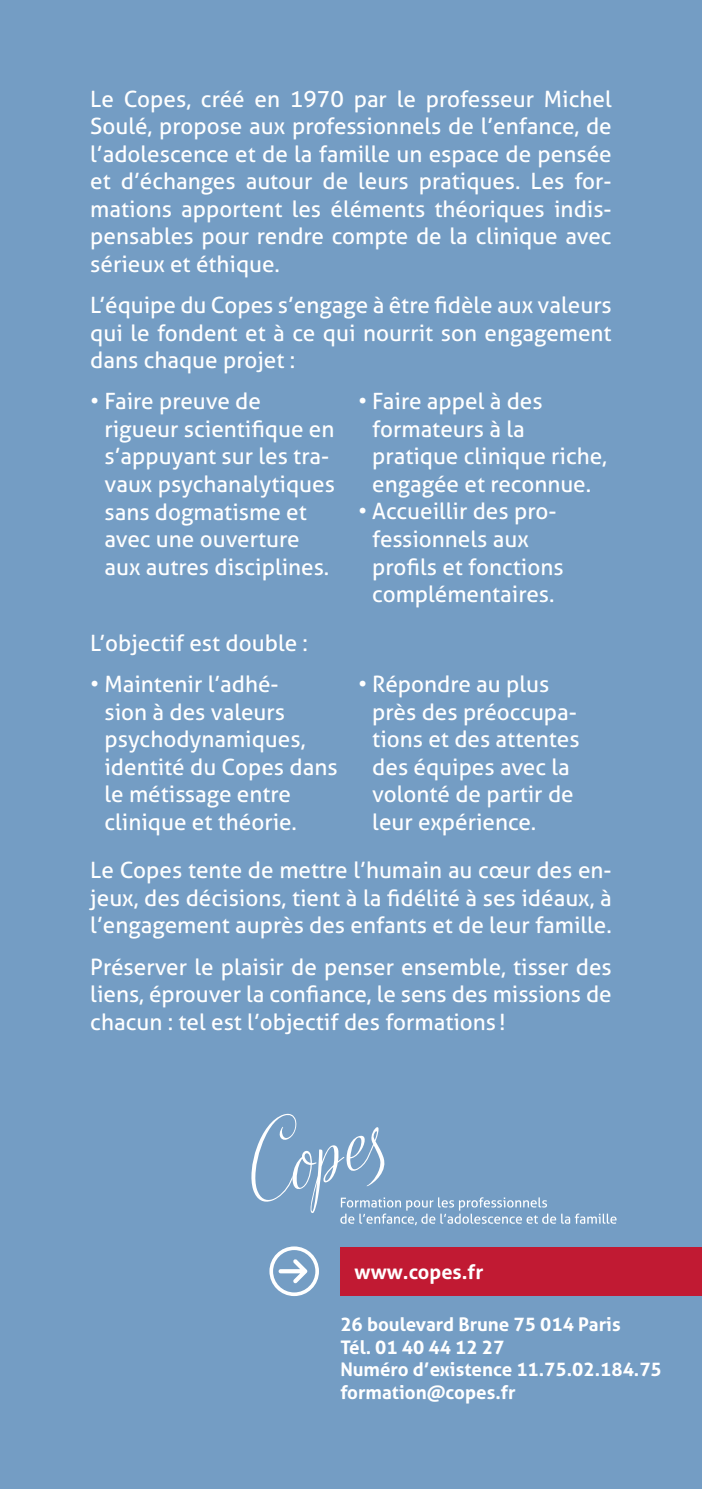
<style>
.page{position:relative;width:702px;height:1489px;background:#fff}
.page>*{position:absolute;margin:0;border:0;box-sizing:border-box;transform-origin:0 0}
.t1{font:22.5px/27.5px "Aller";color:#fff}
.t2{font:700 20px "Aller";color:#fff}
.t3{font:700 18.75px/22.5px "Aller";color:#fff}
</style>
<div class="page">
<div style="left:0;top:0;width:702px;height:1488px;background:#749dc4"></div>
<svg style="left:251px;top:1113px;width:365px;height:112px"></svg>
<div style="left:340px;top:1246px;width:362px;height:49px;background:#c11a33"></div>
<svg style="left:269px;top:1246px;width:50px;height:49px"></svg>
<p class="t1" style="left:90px;top:85px;width:523px;text-align:justify">Le Copes, créé en 1970 par le professeur Michel Soulé, propose aux professionnels de l’enfance, de l’adolescence et de la famille un espace de pensée et d’échanges autour de leurs pratiques. Les for&shy;mations apportent les éléments théoriques indis&shy;pensables pour rendre compte de la clinique avec sérieux et éthique.</p>
<p class="t1" style="left:90px;top:291px;width:523px;text-align:justify">L’équipe du Copes s’engage à être fidèle aux valeurs qui le fondent et à ce qui nourrit son engagement dans chaque projet :</p>
<p class="t1" style="left:104px;top:387px;width:232px;text-indent:-14px">• Faire preuve de rigueur scientifique en s’appuyant sur les tra&shy;vaux psychanalytiques sans dogmatisme et avec une ouverture aux autres disciplines.</p>
<p class="t1" style="left:372px;top:387px;width:236px;text-indent:-14px">• Faire appel à des formateurs à la pratique clinique riche, engagée et reconnue.</p>
<p class="t1" style="left:372px;top:497px;width:193px;text-indent:-14px">• Accueillir des pro&shy;fessionnels aux profils et fonctions complémentaires.</p>
<p class="t1" style="left:90px;top:629px;width:219px">L’objectif est double :</p>
<p class="t1" style="left:104px;top:670px;width:235px;text-indent:-14px">• Maintenir l’adhé-<br>sion à des valeurs psychodynamiques, identité du Copes dans le métissage entre clinique et théorie.</p>
<p class="t1" style="left:372px;top:670px;width:209px;text-indent:-14px">• Répondre au plus près des préoccupa&shy;tions et des attentes des équipes avec la volonté de partir de leur expérience.</p>
<p class="t1" style="left:90px;top:856px;width:523px;text-align:justify">Le Copes tente de mettre l’humain au cœur des en&shy;jeux, des décisions, tient à la fidélité à ses idéaux, à l’engagement auprès des enfants et de leur famille.</p>
<p class="t1" style="left:90px;top:952px;width:523px;text-align:justify">Préserver le plaisir de penser ensemble, tisser des liens, éprouver la confiance, le sens des missions de chacun : tel est l’objectif des formations !</p>
<p class="t2" style="left:354px;top:1259px;width:130px">www.copes.fr</p>
<p class="t3" style="left:340px;top:1312px;width:323px">26 boulevard Brune 75 014 Paris<br>Tél. 01 40 44 12 27<br>Numéro d’existence 11.75.02.184.75 formation@copes.fr</p>
</div>
